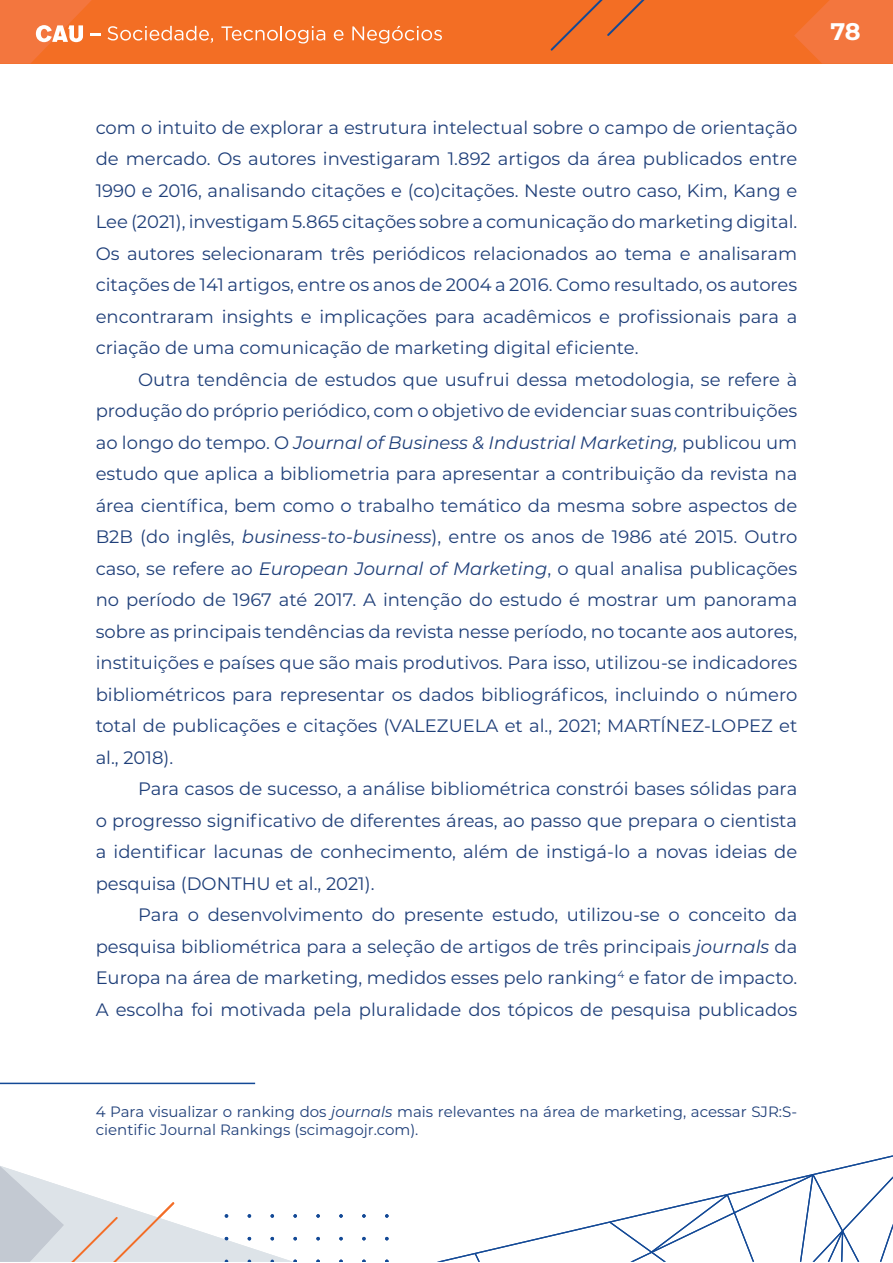
<style>
.page{position:relative;width:893px;height:1263px;background:#fff}
.page>*{position:absolute;margin:0;border:0;box-sizing:border-box;transform-origin:0 0}
.t1{font:700 24px "Montserrat";color:#fff}
.t2{font:18px/31.5px "Montserrat";color:#1f3f79;text-align:justify}
.t3{font:15px/18px "Montserrat";color:#1f3f79}
.s1{font-style:italic}
</style>
<div class="page">
<div style="left:0;top:0;width:893px;height:64px;background:#f36e24"></div>
<svg style="left:550px;top:0;width:95px;height:51px"></svg>
<svg style="left:437px;top:1155px;width:456px;height:107px"></svg>
<svg style="left:475px;top:1253px;width:5px;height:9px"></svg>
<svg style="left:316px;top:1214px;width:4px;height:4px"></svg>
<svg style="left:339px;top:1214px;width:4px;height:4px"></svg>
<svg style="left:362px;top:1214px;width:4px;height:4px"></svg>
<svg style="left:385px;top:1214px;width:4px;height:4px"></svg>
<svg style="left:316px;top:1237px;width:4px;height:3px"></svg>
<svg style="left:339px;top:1237px;width:4px;height:3px"></svg>
<svg style="left:362px;top:1237px;width:4px;height:3px"></svg>
<svg style="left:385px;top:1237px;width:4px;height:3px"></svg>
<svg style="left:0;top:1166px;width:297px;height:96px"></svg>
<svg style="left:108px;top:26px;width:105px;height:17px"></svg>
<svg style="left:221px;top:26px;width:104px;height:18px"></svg>
<svg style="left:334px;top:30px;width:9px;height:11px"></svg>
<svg style="left:352px;top:26px;width:90px;height:18px"></svg>
<svg style="left:0;top:0;width:100px;height:64px"></svg>
<svg style="left:794px;top:0;width:99px;height:64px"></svg>
<svg style="left:610px;top:1166px;width:283px;height:96px"></svg>
<hr style="left:0;top:1083px;width:255px;height:1px;background:#134996">
<p class="t2" style="left:96px;top:111px;width:703px">com o intuito de explorar a estrutura intelectual sobre o campo de orientação de mercado. Os autores investigaram 1.892 artigos da área publicados entre 1990 e 2016, analisando citações e (co)citações. Neste outro caso, Kim, Kang e Lee (2021), investigam 5.865 citações sobre a comunicação do marketing digital.<br>Os autores selecionaram três periódicos relacionados ao tema e analisaram citações de 141 artigos, entre os anos de 2004 a 2016. Como resultado, os autores encontraram insights e implicações para acadêmicos e profissionais para a criação de uma comunicação de marketing digital eficiente.</p>
<p class="t2" style="left:96px;top:363px;width:703px;text-indent:43px">Outra tendência de estudos que usufrui dessa metodologia, se refere à produção do próprio periódico, com o objetivo de evidenciar suas contribuições ao longo do tempo. O <span class="s1">Journal of Business &amp; Industrial Marketing,</span> publicou um estudo que aplica a bibliometria para apresentar a contribuição da revista na área científica, bem como o trabalho temático da mesma sobre aspectos de B2B (do inglês, <span class="s1">business-to-business</span>), entre os anos de 1986 até 2015. Outro caso, se refere ao <span class="s1">European Journal of Marketing</span>, o qual analisa publicações no período de 1967 até 2017. A intenção do estudo é mostrar um panorama sobre as principais tendências da revista nesse período, no tocante aos autores, instituições e países que são mais produtivos. Para isso, utilizou-se indicadores bibliométricos para representar os dados bibliográficos, incluindo o número total de publicações e citações (VALEZUELA et al., 2021; MARTÍNEZ-LOPEZ et al., 2018).</p>
<p class="t2" style="left:96px;top:772px;width:703px;text-indent:43px">Para casos de sucesso, a análise bibliométrica constrói bases sólidas para o progresso significativo de diferentes áreas, ao passo que prepara o cientista a identificar lacunas de conhecimento, além de instigá-lo a novas ideias de pesquisa (DONTHU et al., 2021).</p>
<p class="t2" style="left:96px;top:898px;width:703px;text-indent:43px">Para o desenvolvimento do presente estudo, utilizou-se o conceito da pesquisa bibliométrica para a seleção de artigos de três principais <span class="s1">journals</span> da Europa na área de marketing, medidos esses pelo ranking<sup>4</sup> e fator de impacto.<br>A escolha foi motivada pela pluralidade dos tópicos de pesquisa publicados</p>
<h1 class="t1" style="left:830px;top:14px;width:32px">78</h1>
<p class="t3" style="left:96px;top:1102px;width:703px">4 Para visualizar o ranking dos <span class="s1">journals</span> mais relevantes na área de marketing, acessar SJR:S&shy;cientific Journal Rankings (scimagojr.com).</p>
</div>
